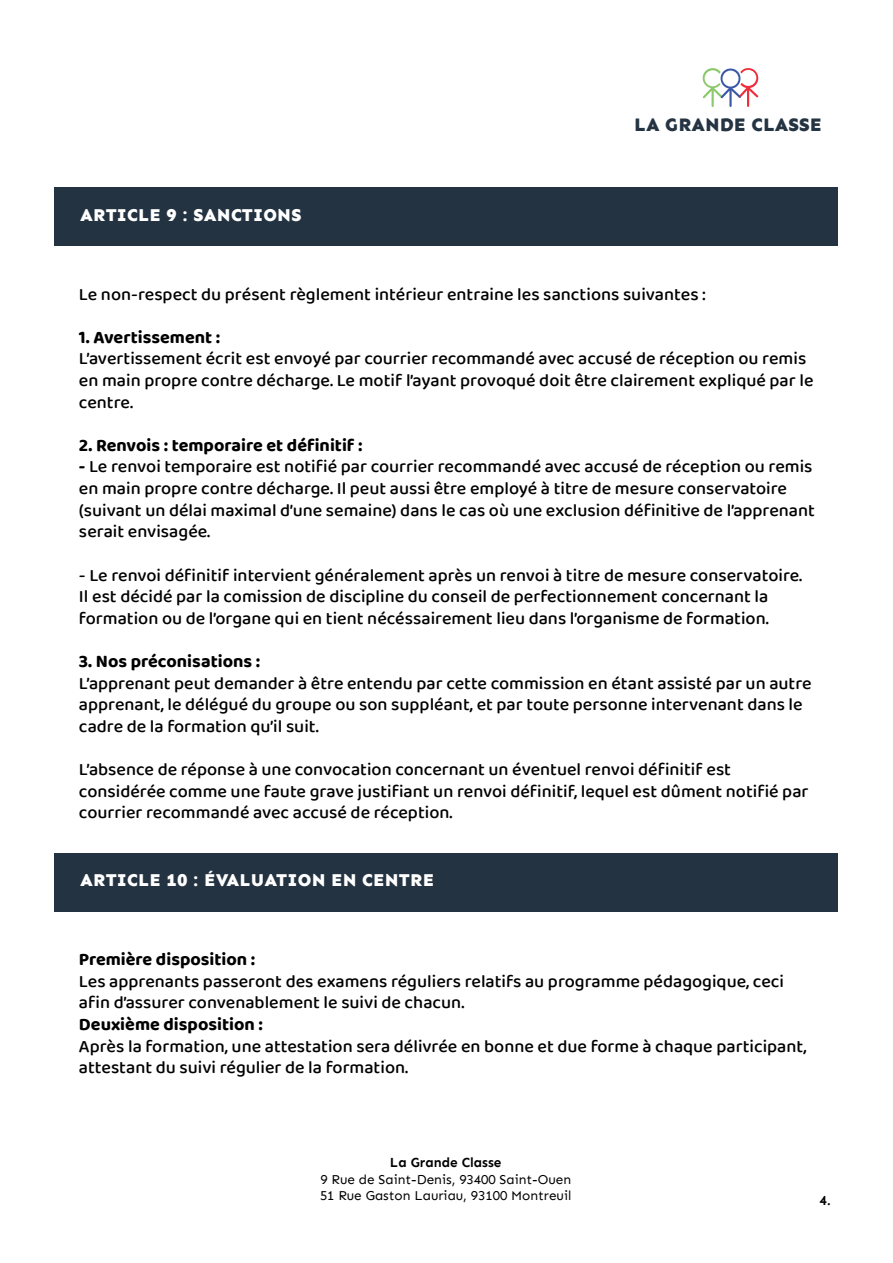
<style>
.page{position:relative;width:893px;height:1263px;background:#fff}
.page>*{position:absolute;margin:0;border:0;box-sizing:border-box;transform-origin:0 0}
.t1{font:800 19.05px "Sen";color:#243442}
.t2{font:500 18px/21.6px "Baloo Chettan 2";color:#000}
.t3{font:700 18px "Baloo Chettan 2";color:#000}
.t4{font:800 18px "Sen";letter-spacing:.01em;color:#fff}
.t5{font:13.5px/16.2px "Sen";color:#000}
.t6{font:700 13.5px "Sen";color:#000}
.s1{font-weight:700}
</style>
<div class="page">
<div style="left:54px;top:187px;width:783px;height:59px;background:#233341"></div>
<div style="left:54px;top:853px;width:783px;height:58px;background:#233341"></div>
<svg style="left:702px;top:68px;width:57px;height:39px"></svg>
<p class="t4" style="left:80px;top:205px;width:223px">ARTICLE 9 : SANCTIONS</p>
<p class="t1" style="left:634px;top:114px;width:189px">LA GRANDE CLASSE</p>
<p class="t2" style="left:79px;top:283px;width:628px">Le non-respect du présent règlement intérieur entraine les sanctions suivantes :</p>
<p class="t3" style="left:79px;top:324px;width:143px">1. Avertissement :</p>
<p class="t2" style="left:79px;top:348px;width:736px">L’avertissement écrit est envoyé par courrier recommandé avec accusé de réception ou remis en main propre contre décharge. Le motif l’ayant provoqué doit être clairement expliqué par le centre.</p>
<p class="t3" style="left:79px;top:432px;width:285px">2. Renvois : temporaire et définitif :</p>
<p class="t2" style="left:79px;top:456px;width:738px"><span class="s1">-</span> Le renvoi temporaire est notifié par courrier recommandé avec accusé de réception ou remis en main propre contre décharge. Il peut aussi être employé à titre de mesure conservatoire (suivant un délai maximal d’une semaine) dans le cas où une exclusion définitive de l’apprenant serait envisagée.</p>
<p class="t2" style="left:79px;top:564px;width:725px">- Le renvoi définitif intervient généralement après un renvoi à titre de mesure conservatoire.<br>Il est décidé par la comission de discipline du conseil de perfectionnement concernant la formation ou de l’organe qui en tient nécéssairement lieu dans l’organisme de formation.</p>
<p class="t3" style="left:79px;top:648px;width:183px">3. Nos préconisations :</p>
<p class="t2" style="left:79px;top:672px;width:734px">L’apprenant peut demander à être entendu par cette commission en étant assisté par un autre apprenant, le délégué du groupe ou son suppléant, et par toute personne intervenant dans le cadre de la formation qu’il suit.</p>
<p class="t2" style="left:79px;top:758px;width:731px">L’absence de réponse à une convocation concernant un éventuel renvoi définitif est considérée comme une faute grave justifiant un renvoi définitif, lequel est dûment notifié par courrier recommandé avec accusé de réception.</p>
<p class="t4" style="left:80px;top:870px;width:356px">ARTICLE 10 : ÉVALUATION EN CENTRE</p>
<p class="t3" style="left:79px;top:946px;width:178px">Première disposition :</p>
<p class="t2" style="left:79px;top:970px;width:706px">Les apprenants passeront des examens réguliers relatifs au programme pédagogique, ceci afin d’assurer convenablement le suivi de chacun.</p>
<p class="t3" style="left:79px;top:1011px;width:185px">Deuxième disposition :</p>
<p class="t2" style="left:79px;top:1035px;width:729px">Après la formation, une attestation sera délivrée en bonne et due forme à chaque participant, attestant du suivi régulier de la formation.</p>
<p class="t6" style="left:390px;top:1155px;width:113px">La Grande Classe</p>
<p class="t5" style="left:320px;top:1171px;width:253px">9 Rue de Saint-Denis, 93400 Saint-Ouen<br>51 Rue Gaston Lauriau, 93100 Montreuil</p>
<p class="t6" style="left:819px;top:1192px;width:13px">4.</p>
</div>
